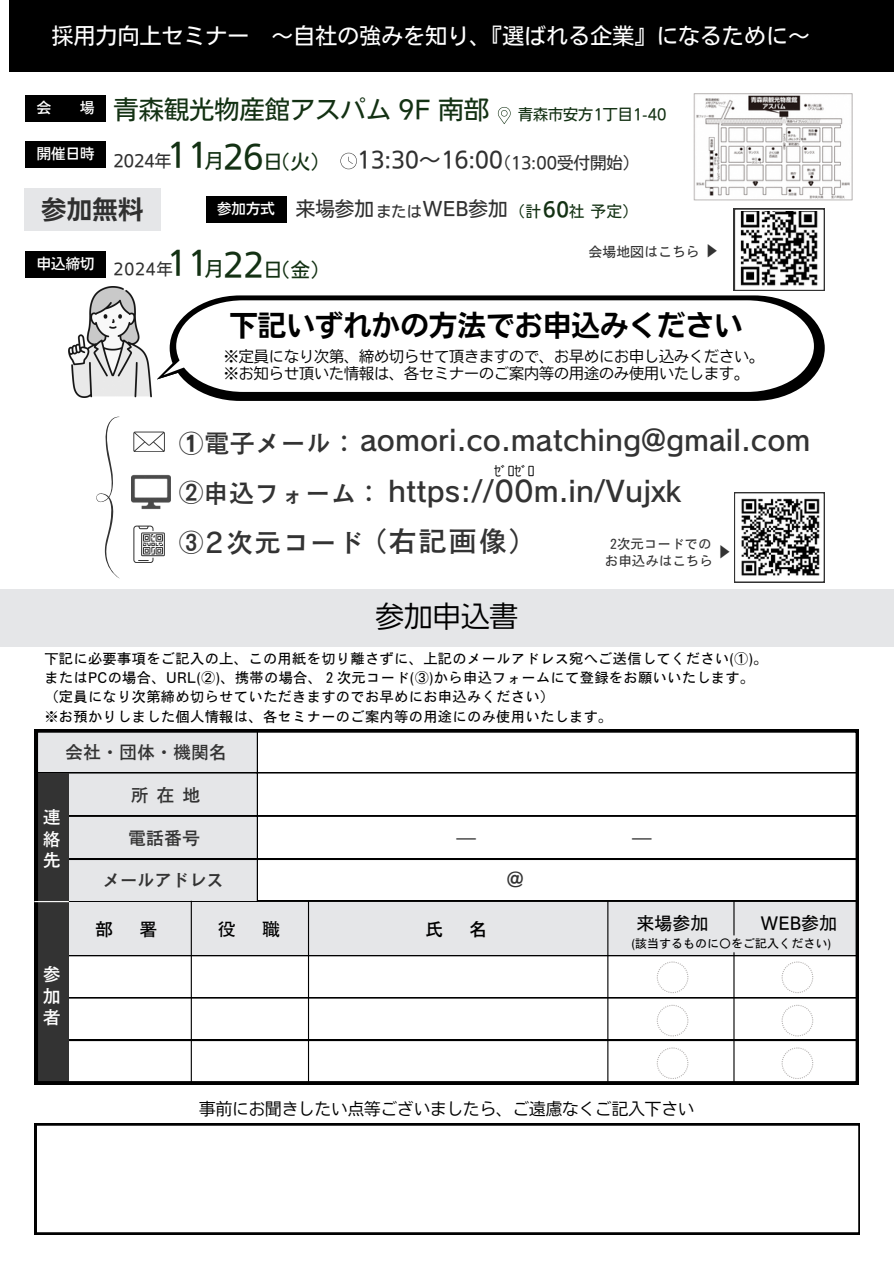
<style>
.page{position:relative;width:894px;height:1264px;background:#fff}
.page>*{position:absolute;margin:0;border:0;box-sizing:border-box;transform-origin:0 0}
.t1{font:32.1px "Nud Motoya Cedar Std W3";letter-spacing:.015em;color:#133113}
.t2{font:28.5px "Canva Rodin Pro N DB";color:#333}
.t3{font:28.5px "Nud Motoya Cedar Std W5";color:#000}
.t4{font:28.5px "Motoya Gothic Std W4";color:#333}
.t5{font:28.5px "Nud Motoya Cedar Std W2 b";color:#000}
.t6{font:27px "Motoya Gothic Std W4";letter-spacing:.025em;color:#333}
.t7{font:25.5px "Motoya Gothic Std W4";color:#333}
.t8{font:25.35px "Nud Motoya Cedar Std W5";color:#303030}
.t9{font:25.2px "Nud Motoya Cedar Std W3";color:#133113}
.t10{font:22.05px "Nud Motoya Cedar Std W3";color:#303030}
.t11{font:21.75px "Nud Motoya Cedar Std W3";letter-spacing:.01em;color:#fff}
.t12{font:20.1px "Nud Motoya Cedar Std W4";color:#133113}
.t13{font:19.5px "Nud Motoya Cedar Std W3";color:#303030}
.t14{font:19.5px "Canva Rodin Pro N DB";color:#333}
.t15{font:19.35px "Nud Motoya Cedar Std W3";color:#133113}
.t16{font:19.2px "Nud Motoya Cedar Std W3";color:#133113}
.t17{font:18px "Motoya Gothic Std W4";color:#333}
.t18{font:18px "Motoya Gothic Std W3";color:#000}
.t19{font:18px "Motoya Gothic Std W4";letter-spacing:-.045em;color:#333}
.t20{font:18px/21px "Motoya Gothic Std W4";color:#fff;text-align:justify}
.t21{font:18px "Motoya Gothic Std W4";color:#000}
.t22{font:16.5px "Nud Motoya Cedar Std W2 b";color:#000}
.t23{font:16.5px "Nud Motoya Cedar Std W3";color:#303030}
.t24{font:15.9px "Nud Motoya Cedar Std W3";letter-spacing:.055em;color:#303030}
.t25{font:15.15px "Nud Motoya Cedar Std W3";color:#133113}
.t26{font:15px "Nud Motoya Cedar Std W2 b";color:#000}
.t27{font:15px "Nud Motoya Cedar Std W3";color:#133113}
.t28{font:14.4px "Nud Motoya Cedar Std W4";letter-spacing:.01em;color:#fff}
.t29{font:14.25px "Motoya Gothic Std W3";letter-spacing:.025em;color:#000}
.t30{font:13.95px "Motoya Gothic Std W3";color:#333}
.t31{font:13.95px "Canva Rodin Pro N EB";color:#333}
.t32{font:13.5px "Motoya Gothic Std W3";color:#333}
.t33{font:13.5px "Canva Seurat Pro N M";color:#000}
.t34{font:12px "Motoya Gothic Std W3";color:#000}
.s1{font-size:15px}
.s2{font-family:"Canva Rodin Pro N EB"}
.s3{font-family:"Motoya Gothic Std W6"}
.s4{font-size:25.5px}
.s5{font-family:"Canva Rodin Pro N DB"}
</style>
<div class="page">
<svg style="left:35px;top:1123px;width:824px;height:111px"></svg>
<div style="left:0;top:589px;width:893px;height:57px;background:#e5e6e8"></div>
<div style="left:10px;top:0;width:883px;height:71px;background:#000"></div>
<svg style="left:172px;top:295px;width:652px;height:106px;fill:#000"></svg>
<svg style="left:176px;top:300px;width:637px;height:92px"></svg>
<svg style="left:157px;top:333px;width:65px;height:46px"></svg>
<img style="left:69px;top:287px;width:82px;height:110px">
<svg style="left:35px;top:729px;width:823px;height:355px"></svg>
<hr style="left:34px;top:901px;width:35px;height:1px;background:#fff">
<svg style="left:35px;top:955px;width:823px;height:128px"></svg>
<svg style="left:340px;top:153px;width:17px;height:16px"></svg>
<svg style="left:133px;top:431px;width:32px;height:21px"></svg>
<svg style="left:133px;top:525px;width:32px;height:37px"></svg>
<svg style="left:96px;top:416px;width:23px;height:162px"></svg>
<svg style="left:734px;top:492px;width:90px;height:90px"></svg>
<img style="left:737px;top:496px;width:83px;height:81px">
<svg style="left:733px;top:208px;width:91px;height:83px"></svg>
<svg style="left:497px;top:107px;width:13px;height:17px"></svg>
<img style="left:693px;top:93px;width:159px;height:107px">
<img style="left:737px;top:211px;width:82px;height:76px">
<div style="left:626px;top:935px;width:209px;height:17px;background:#e5e6e8;border-radius:4px"></div>
<div style="left:25px;top:95px;width:81px;height:26px;background:#000"></div>
<div style="left:25px;top:141px;width:81px;height:26px;background:#000"></div>
<div style="left:25px;top:251px;width:81px;height:26px;background:#000"></div>
<div style="left:205px;top:196px;width:81px;height:26px;background:#000"></div>
<div style="left:24px;top:189px;width:137px;height:42px;background:#e5e6e8"></div>
<img style="left:131px;top:474px;width:40px;height:36px">
<p class="t11" style="left:52px;top:25px;width:757px">採用力向上セミナー ～自社の強みを知り、『選ばれる企業』になるために～</p>
<p class="t28" style="left:37px;top:100px;width:16px">会</p>
<p class="t28" style="left:80px;top:100px;width:16px">場</p>
<p class="t9" style="left:114px;top:97px;width:377px">青森観光物産館アスパム 9F 南部</p>
<h5 class="t27" style="left:518px;top:107px;width:150px">青森市安方1丁目 1-40</h5>
<h1 class="t1" style="left:166px;top:139px;width:43px">11</h1>
<h4 class="t1" style="left:223px;top:140px;width:42px">26</h4>
<p class="t28" style="left:37px;top:147px;width:59px">開催日時</p>
<p class="t15" style="left:270px;top:151px;width:61px">（火）</p>
<h1 class="t10" style="left:357px;top:149px;width:147px">13:30～16:00</h1>
<p class="t23" style="left:494px;top:155px;width:147px">（13:00受付開始）</p>
<p class="t16" style="left:205px;top:151px;width:17px">月</p>
<p class="t23" style="left:114px;top:153px;width:59px">2024年</p>
<p class="t15" style="left:263px;top:152px;width:15px">日</p>
<p class="t8" style="left:41px;top:197px;width:104px">参加無料</p>
<p class="t13" style="left:296px;top:198px;width:213px">来場参加<span class="s1">または</span>WEB参加</p>
<p class="t25" style="left:509px;top:204px;width:33px">（計</p>
<p class="t12" style="left:543px;top:200px;width:27px">60</p>
<p class="t25" style="left:569px;top:204px;width:70px">社予定）</p>
<p class="t30" style="left:588px;top:244px;width:131px">会場地図はこちら <span class="s2">▶</span></p>
<h1 class="t28" style="left:217px;top:202px;width:59px">参加方式</h1>
<h4 class="t1" style="left:166px;top:247px;width:43px">11</h4>
<p class="t28" style="left:37px;top:257px;width:59px">申込締切</p>
<h4 class="t1" style="left:223px;top:249px;width:42px">22</h4>
<p class="t15" style="left:270px;top:260px;width:61px">（金）</p>
<p class="t16" style="left:205px;top:259px;width:17px">月</p>
<p class="t24" style="left:114px;top:261px;width:60px">2024年</p>
<p class="t15" style="left:263px;top:260px;width:15px">日</p>
<p class="t3" style="left:229px;top:310px;width:514px">下記いずれかの方法でお申込みください</p>
<p class="t26" style="left:224px;top:349px;width:541px">※定員になり次第、締め切らせて頂きますので、お早めにお申し込みください。</p>
<p class="t26" style="left:224px;top:365px;width:526px">※お知らせ頂いた情報は、各セミナーのご案内等の用途のみ使用いたします。</p>
<p class="t2" style="left:360px;top:426px;width:452px">aomori.co.matching@gmail.com</p>
<h4 class="t7" style="left:178px;top:430px;width:180px"><span class="s3">①</span>電子メール：</h4>
<p class="t7" style="left:178px;top:480px;width:204px">②申込フォーム：</p>
<h1 class="t6" style="left:178px;top:529px;width:187px"><span class="s4">③</span><span class="s5">2</span>次元コード</h1>
<h1 class="t4" style="left:358px;top:526px;width:180px">（右記画像）</h1>
<p class="t33" style="left:494px;top:463px;width:42px">ｾﾞﾛｾﾞﾛ</p>
<p class="t2" style="left:388px;top:477px;width:295px">https://00m.in/Vujxk</p>
<p class="t32" style="left:610px;top:537px;width:103px">2次元コードでの</p>
<h2 class="t32" style="left:604px;top:554px;width:110px">お申込みはこちら</h2>
<p class="t31" style="left:717px;top:544px;width:15px">▶</p>
<p class="t5" style="left:375px;top:602px;width:144px">参加申込書</p>
<p class="t29" style="left:44px;top:651px;width:724px">下記に必要事項をご記入の上、この用紙を切り離さずに、上記のメールアドレス宛へご送信してください(①)。</p>
<p class="t29" style="left:44px;top:670px;width:711px">またはPCの場合、URL(②)、携帯の場合、２次元コード(③)から申込フォームにて登録をお願いいたします。</p>
<p class="t29" style="left:44px;top:690px;width:511px">（定員になり次第締め切らせていただきますのでお早めにお申込みください）</p>
<p class="t29" style="left:44px;top:709px;width:569px">※お預かりしました個人情報は、各セミナーのご案内等の用途にのみ使用いたします。</p>
<h3 class="t17" style="left:65px;top:742px;width:164px">会社・団体・機関名</h3>
<p class="t17" style="left:131px;top:785px;width:71px">所在地</p>
<p class="t17" style="left:128px;top:829px;width:73px">電話番号</p>
<p class="t19" style="left:103px;top:871px;width:123px">メールアドレス</p>
<h6 class="t20" style="left:43px;top:807px;width:19px">連絡先</h6>
<h5 class="t14" style="left:456px;top:826px;width:21px">—</h5>
<h5 class="t14" style="left:632px;top:826px;width:21px">—</h5>
<p class="t14" style="left:505px;top:869px;width:21px">＠</p>
<p class="t20" style="left:43px;top:964px;width:19px">参加者</p>
<p class="t21" style="left:95px;top:920px;width:19px">部</p>
<p class="t21" style="left:139px;top:920px;width:19px">署</p>
<p class="t21" style="left:425px;top:920px;width:18px">氏</p>
<p class="t21" style="left:469px;top:920px;width:19px">名</p>
<p class="t18" style="left:636px;top:913px;width:73px">来場参加</p>
<p class="t18" style="left:760px;top:913px;width:78px">WEB参加</p>
<h4 class="t18" style="left:218px;top:920px;width:19px">役</h4>
<h4 class="t18" style="left:262px;top:920px;width:19px">職</h4>
<p class="t34" style="left:631px;top:937px;width:201px">(該当するものに〇をご記入ください)</p>
<p class="t22" style="left:199px;top:1100px;width:496px">事前にお聞きしたい点等ございましたら、ご遠慮なくご記入下さい</p>
</div>
